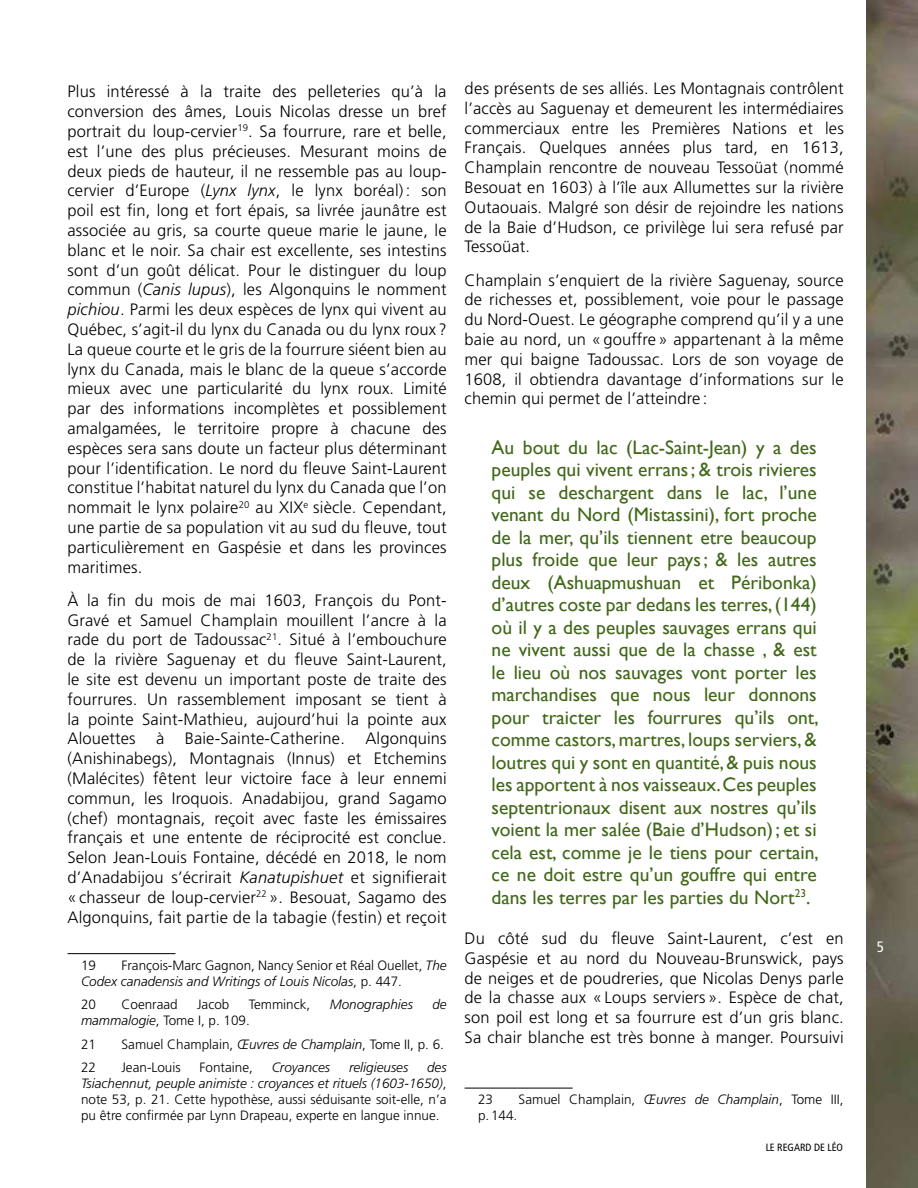
<style>
.page{position:relative;width:918px;height:1188px;background:#fff}
.page>*{position:absolute;margin:0;border:0;box-sizing:border-box;transform-origin:0 0}
.t1{font:19.5px/22.5px "Gill Sans";color:#416718;text-align:justify}
.t2{font:300 16.5px/19.8px "Frutiger";letter-spacing:.01em;color:#000;text-align:justify}
.t3{font:condensed 15px "Frutiger";color:#fff}
.t4{font:300 13.5px/16.2px "Frutiger";color:#000}
.t5{font:italic 300 13.5px "Frutiger";color:#000}
.t6{font:condensed 10.5px "Frutiger";color:#000}
.s1{font-style:italic}
</style>
<div class="page">
<hr style="left:68px;top:953px;width:108px;height:1px;background:#000">
<hr style="left:465px;top:1088px;width:108px;height:1px;background:#000">
<img style="left:866px;top:0;width:52px;height:1188px">
<p class="t2" style="left:67px;top:82px;width:381px">Plus intéressé à la traite des pelleteries qu’à la conversion des âmes, Louis Nicolas dresse un bref portrait du loup-cervier<sup>19</sup>. Sa fourrure, rare et belle, est l’une des plus précieuses. Mesurant moins de deux pieds de hauteur, il ne ressemble pas au loup&shy;cervier d’Europe (<span class="s1">Lynx lynx</span>, le lynx boréal) : son poil est fin, long et fort épais, sa livrée jaunâtre est associée au gris, sa courte queue marie le jaune, le blanc et le noir. Sa chair est excellente, ses intestins sont d’un goût délicat. Pour le distinguer du loup commun (<span class="s1">Canis lupus</span>), les Algonquins le nomment <span class="s1">pichiou</span>. Parmi les deux espèces de lynx qui vivent au Québec, s’agit-il du lynx du Canada ou du lynx roux ?<br>La queue courte et le gris de la fourrure siéent bien au lynx du Canada, mais le blanc de la queue s’accorde mieux avec une particularité du lynx roux. Limité par des informations incomplètes et possiblement amalgamées, le territoire propre à chacune des espèces sera sans doute un facteur plus déterminant pour l’identification. Le nord du fleuve Saint-Laurent constitue l’habitat naturel du lynx du Canada que l’on nommait le lynx polaire<sup>20</sup> au XIX<sup>e</sup> siècle. Cependant, une partie de sa population vit au sud du fleuve, tout particulièrement en Gaspésie et dans les provinces maritimes.</p>
<p class="t2" style="left:67px;top:590px;width:381px">À la fin du mois de mai 1603, François du Pont-Gravé et Samuel Champlain mouillent l’ancre à la rade du port de Tadoussac<sup>21</sup>. Situé à l’embouchure de la rivière Saguenay et du fleuve Saint-Laurent, le site est devenu un important poste de traite des fourrures. Un rassemblement imposant se tient à la pointe Saint-Mathieu, aujourd’hui la pointe aux Alouettes à Baie-Sainte-Catherine. Algonquins (Anishinabegs), Montagnais (Innus) et Etchemins (Malécites) fêtent leur victoire face à leur ennemi commun, les Iroquois. Anadabijou, grand Sagamo (chef) montagnais, reçoit avec faste les émissaires français et une entente de réciprocité est conclue.<br>Selon Jean-Louis Fontaine, décédé en 2018, le nom d’Anadabijou s’écrirait <span class="s1">Kanatupishuet</span> et signifierait « chasseur de loup-cervier<sup>22</sup> ». Besouat, Sagamo des Algonquins, fait partie de la tabagie (festin) et reçoit</p>
<p class="t4" style="left:81px;top:957px;width:17px">19</p>
<p class="t4" style="left:81px;top:957px;width:367px;text-indent:40px">François-Marc Gagnon, Nancy Senior et Réal Ouellet, <span class="s1">The<br>Codex canadensis and Writings of Louis Nicolas</span>, p. 447.</p>
<p class="t4" style="left:81px;top:996px;width:17px">20</p>
<p class="t4" style="left:122px;top:996px;width:58px">Coenraad</p>
<p class="t4" style="left:197px;top:996px;width:34px">Jacob</p>
<p class="t4" style="left:249px;top:996px;width:63px">Temminck,</p>
<p class="t5" style="left:330px;top:997px;width:85px">Monographies</p>
<p class="t5" style="left:432px;top:997px;width:16px">de</p>
<p class="t4" style="left:81px;top:1009px;width:170px;line-height:23.2px"><span class="s1">mammalogie</span>, Tome I, p. 109.<br>21</p>
<p class="t4" style="left:122px;top:1036px;width:324px">Samuel Champlain, <span class="s1">Œuvres de Champlain</span>, Tome II, p. 6.</p>
<p class="t4" style="left:81px;top:1059px;width:17px">22</p>
<p class="t4" style="left:122px;top:1059px;width:61px">Jean-Louis</p>
<p class="t4" style="left:200px;top:1059px;width:55px">Fontaine,</p>
<p class="t5" style="left:272px;top:1060px;width:60px">Croyances</p>
<p class="t5" style="left:349px;top:1060px;width:61px">religieuses</p>
<p class="t4" style="left:81px;top:1059px;width:367px;text-align:justify;text-indent:346px"><span class="s1">des Tsiachennut, peuple animiste : croyances et rituels (1603-1650)</span>, note 53, p. 21. Cette hypothèse, aussi séduisante soit-elle, n’a pu être confirmée par Lynn Drapeau, experte en langue innue.</p>
<p class="t2" style="left:465px;top:78px;width:381px">des présents de ses alliés. Les Montagnais contrôlent l’accès au Saguenay et demeurent les intermédiaires commerciaux entre les Premières Nations et les Français. Quelques années plus tard, en 1613, Champlain rencontre de nouveau Tessoüat (nommé Besouat en 1603) à l’île aux Allumettes sur la rivière Outaouais. Malgré son désir de rejoindre les nations de la Baie d’Hudson, ce privilège lui sera refusé par Tessoüat.</p>
<p class="t2" style="left:465px;top:270px;width:381px">Champlain s’enquiert de la rivière Saguenay, source de richesses et, possiblement, voie pour le passage du Nord-Ouest. Le géographe comprend qu’il y a une baie au nord, un « gouffre » appartenant à la même mer qui baigne Tadoussac. Lors de son voyage de 1608, il obtiendra davantage d’informations sur le chemin qui permet de l’atteindre :</p>
<p class="t1" style="left:492px;top:436px;width:329px">Au bout du lac (Lac-Saint-Jean) y a des peuples qui vivent errans; &amp; trois rivieres qui se deschargent dans le lac, l’une venant du Nord (Mistassini), fort proche de la mer, qu’ils tiennent etre beaucoup plus froide que leur pays; &amp; les autres deux (Ashuapmushuan et Péribonka) d’autres coste par dedans les terres, (144) où il y a des peuples sauvages errans qui ne vivent aussi que de la chasse , &amp; est le lieu où nos sauvages vont porter les marchandises que nous leur donnons pour traicter les fourrures qu’ils ont, comme castors, martres, loups serviers, &amp; loutres qui y sont en quantité, &amp; puis nous les apportent à nos vaisseaux. Ces peuples septentrionaux disent aux nostres qu’ils voient la mer salée (Baie d’Hudson); et si cela est, comme je le tiens pour certain, ce ne doit estre qu’un gouffre qui entre dans les terres par les parties du Nort<sup>23</sup>.</p>
<p class="t2" style="left:465px;top:928px;width:381px">Du côté sud du fleuve Saint-Laurent, c’est en Gaspésie et au nord du Nouveau-Brunswick, pays de neiges et de poudreries, que Nicolas Denys parle de la chasse aux « Loups serviers ». Espèce de chat, son poil est long et sa fourrure est d’un gris blanc.<br>Sa chair blanche est très bonne à manger. Poursuivi</p>
<p class="t4" style="left:478px;top:1092px;width:17px">23</p>
<p class="t4" style="left:519px;top:1092px;width:327px">Samuel Champlain, <span class="s1">Œuvres de Champlain</span>, Tome III,</p>
<p class="t4" style="left:478px;top:1108px;width:41px">p.144.</p>
<p class="t6" style="left:766px;top:1141px;width:79px">LE REGARD DE LÉO</p>
<p class="t3" style="left:877px;top:938px;width:9px">5</p>
</div>
